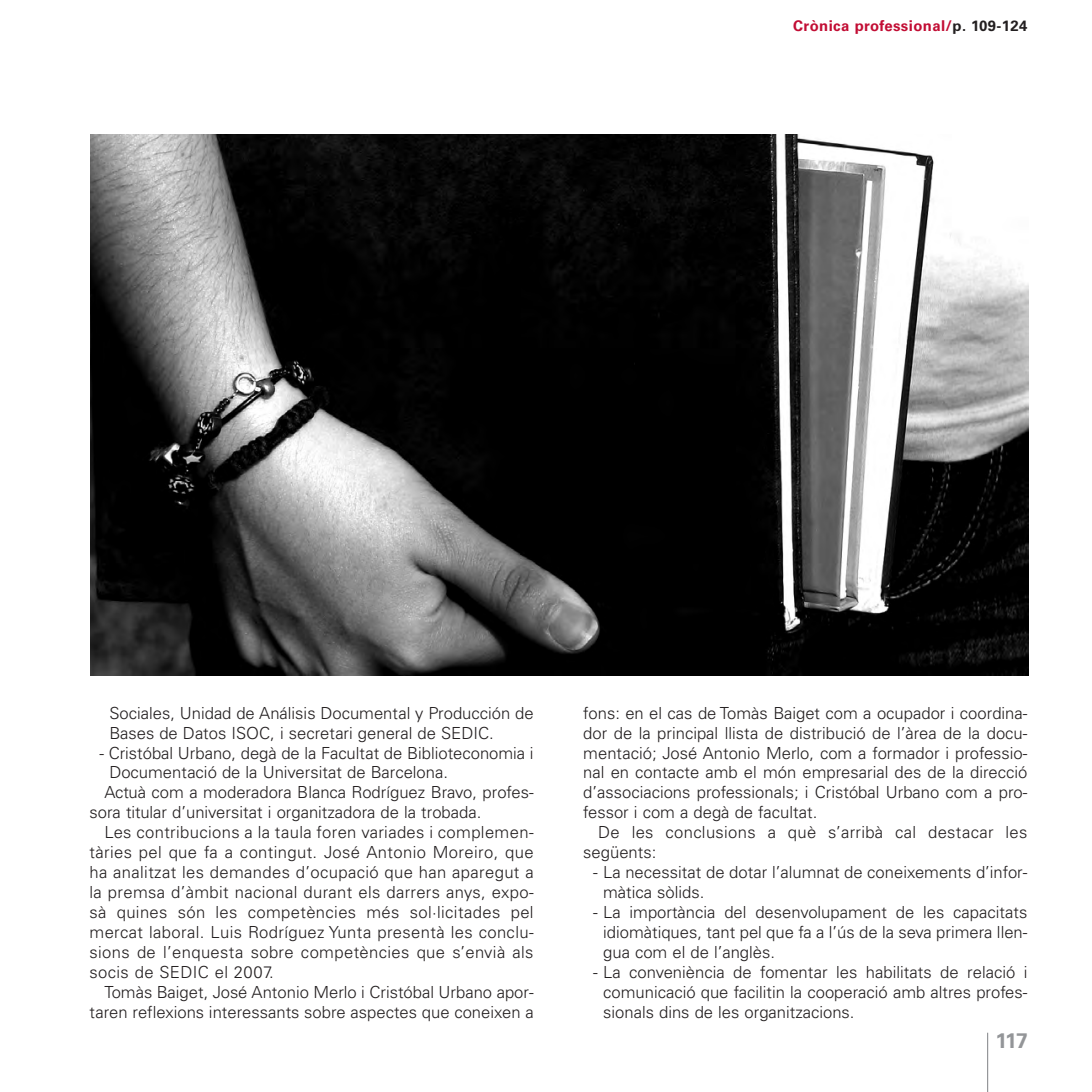
<style>
.page{position:relative;width:1092px;height:1092px;background:#fff}
.page>*{position:absolute;margin:0;border:0;box-sizing:border-box;transform-origin:0 0}
.t1{font:700 21px "Univers";color:#939598}
.t2{font:300 16.62px/19.9px "Univers";color:#231f20;text-align:justify}
.t3{font:300 16.62px/19.9px "Univers";letter-spacing:.02em;color:#231f20}
.t4{font:700 14.88px "Univers";letter-spacing:.03em;color:#c20d34}
.s1{color:#231f20}
</style>
<div class="page">
<img style="left:90px;top:134px;width:938px;height:541px">
<hr style="left:987px;top:1032px;width:1px;height:59px;background:#808285">
<p class="t4" style="left:793px;top:20px;width:236px">Crònica professional/<span class="s1">p. 109-124</span></p>
<p class="t2" style="left:109px;top:704px;width:426px">Sociales, Unidad de Análisis Documental y Producción de<br>Bases de Datos ISOC, i secretari general de SEDIC.</p>
<p class="t2" style="left:99px;top:744px;width:435px">- Cristóbal Urbano, degà de la Facultat de Biblioteconomia i</p>
<p class="t2" style="left:109px;top:764px;width:340px">Documentació de la Universitat de Barcelona.</p>
<p class="t2" style="left:104px;top:784px;width:430px">Actuà com a moderadora Blanca Rodríguez Bravo, profes-</p>
<p class="t2" style="left:89px;top:804px;width:393px">sora titular d’universitat i organitzadora de la trobada.</p>
<p class="t3" style="left:104px;top:824px;width:430px">Les contribucions a la taula foren variades i complemen-</p>
<p class="t3" style="left:89px;top:843px;width:445px">tàries pel que fa a contingut. José Antonio Moreiro, que</p>
<p class="t3" style="left:89px;top:863px;width:445px">ha analitzat les demandes d’ocupació que han aparegut a</p>
<p class="t3" style="left:89px;top:883px;width:445px">la premsa d’àmbit nacional durant els darrers anys, expo-</p>
<p class="t3" style="left:89px;top:903px;width:445px">sà quines són les competències més sol·licitades pel</p>
<p class="t3" style="left:89px;top:923px;width:445px">mercat laboral. Luis Rodríguez Yunta presentà les conclu-</p>
<p class="t3" style="left:89px;top:943px;width:445px">sions de l’enquesta sobre competències que s’envià als</p>
<p class="t3" style="left:89px;top:963px;width:186px">socis de SEDIC el 2007.</p>
<p class="t2" style="left:104px;top:983px;width:431px">Tomàs Baiget, José Antonio Merlo i Cristóbal Urbano apor-</p>
<p class="t2" style="left:89px;top:1003px;width:445px">taren reflexions interessants sobre aspectes que coneixen a</p>
<p class="t2" style="left:583px;top:704px;width:445px">fons: en el cas de Tomàs Baiget com a ocupador i coordina&shy;dor de la principal llista de distribució de l’àrea de la docu&shy;mentació; José Antonio Merlo, com a formador i professio&shy;nal en contacte amb el món empresarial des de la direcció d’associacions professionals; i Cristóbal Urbano com a pro&shy;fessor i com a degà de facultat.</p>
<p class="t3" style="left:583px;top:824px;width:445px;text-indent:15px">De les conclusions a què s’arribà cal destacar les següents:</p>
<p class="t2" style="left:603px;top:863px;width:426px;text-indent:-10px">- La necessitat de dotar l’alumnat de coneixements d’infor&shy;màtica sòlids.</p>
<p class="t2" style="left:603px;top:903px;width:426px;text-indent:-10px">- La importància del desenvolupament de les capacitats idiomàtiques, tant pel que fa a l’ús de la seva primera llen&shy;gua com el de l’anglès.</p>
<p class="t2" style="left:603px;top:963px;width:426px;text-indent:-10px">- La conveniència de fomentar les habilitats de relació i comunicació que facilitin la cooperació amb altres profes&shy;sionals dins de les organitzacions.</p>
<p class="t1" style="left:995px;top:1032px;width:34px">117</p>
</div>
